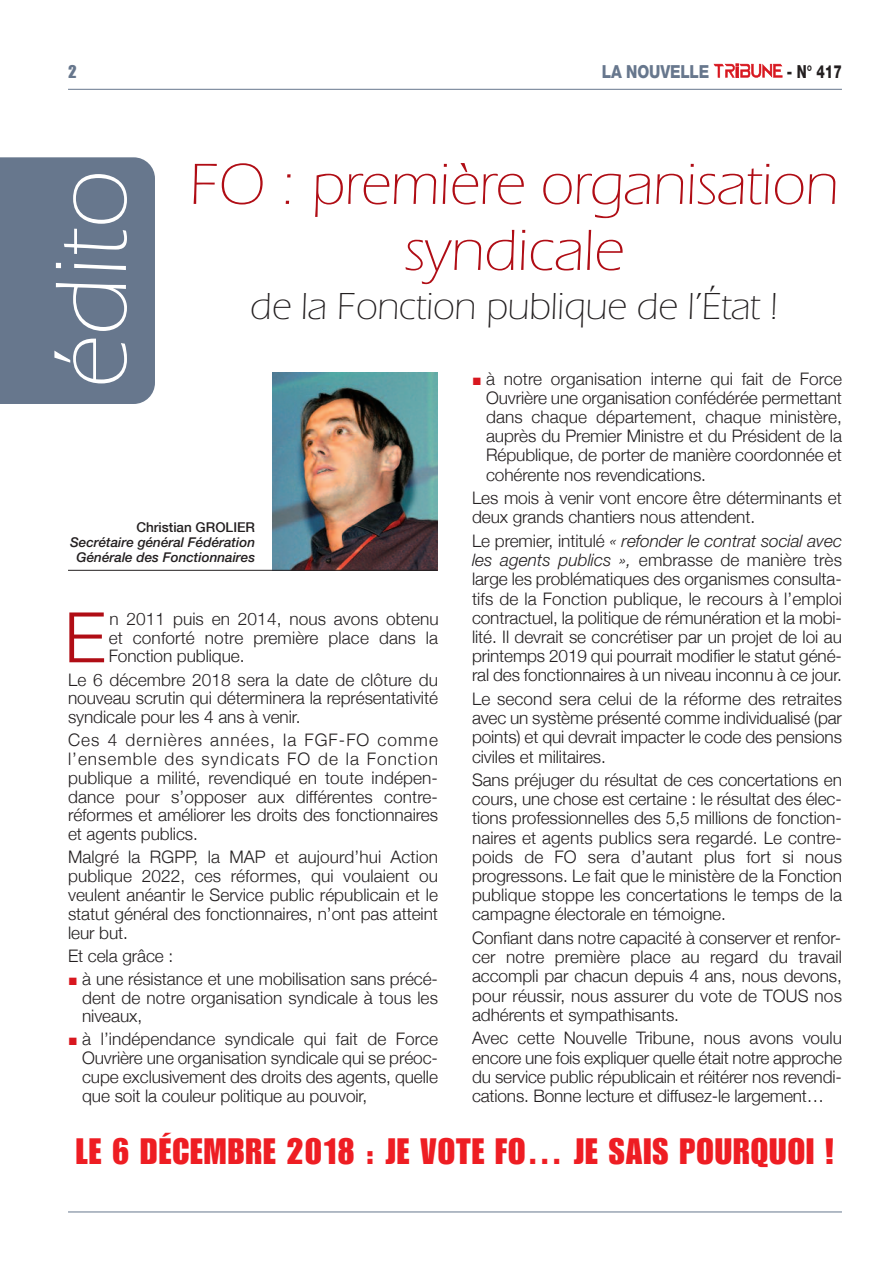
<style>
.page{position:relative;width:893px;height:1263px;background:#fff}
.page>*{position:absolute;margin:0;border:0;box-sizing:border-box;transform-origin:0 0}
.t1{font:300 105px "Itc Eras";color:#fff}
.t2{font:300 69.75px "Helvetica Neue";color:#b00d15}
.t3{font:300 60px/66px "Itc Eras";letter-spacing:-.01em;color:#b00d15;text-align:center}
.t4{font:300 39px "Itc Eras";letter-spacing:-.01em;color:#231f20}
.t5{font:36px "Impact";letter-spacing:.03em;color:#ee1d23}
.t6{font:800 18px "Helvetica Neue";letter-spacing:-.01em;color:#67778d;scale:.85 1}
.t7{font:800 18px "Helvetica Neue";color:#231f20;scale:.75 1}
.t8{font:18px "Impact";color:#67778d}
.t9{font:300 17.25px/19.2px "Helvetica Neue";letter-spacing:-.005em;color:#231f20;text-align:justify}
.t10{font:italic 500 13.5px/15px "Helvetica Neue";color:#231f20;text-align:center}
.t11{font:500 13.5px "Helvetica Neue";color:#231f20}
.s1{font-style:italic}
</style>
<div class="page">
<svg style="left:713px;top:64px;width:69px;height:14px"></svg>
<hr style="left:68px;top:89px;width:774px;height:1px;background:#67778d">
<hr style="left:68px;top:1211px;width:774px;height:1px;background:#67778d">
<div style="left:0;top:157px;width:155px;height:247px;background:#67778d"></div>
<img style="left:272px;top:372px;width:166px;height:198px">
<hr style="left:68px;top:570px;width:369px;height:1px;background:#231f20">
<p class="t8" style="left:68px;top:65px;width:10px">2</p>
<p class="t6" style="left:602px;top:65px;width:128px">LA NOUVELLE</p>
<p class="t7" style="left:787px;top:65px;width:75px">- N° 417</p>
<h1 class="t1" style="left:56px;top:390px;width:220px;rotate:-90deg">édito</h1>
<h3 class="t3" style="left:189px;top:157px;width:651px">FO : première organisation syndicale</h3>
<h3 class="t4" style="left:250px;top:293px;width:529px">de la Fonction publique de l’État !</h3>
<p class="t9" style="left:486px;top:368px;width:357px">à notre organisation interne qui fait de Force Ouvrière une organisation confédérée permettant dans chaque département, chaque ministère, auprès du Premier Ministre et du Président de la République, de porter de manière coordonnée et cohérente nos revendications.</p>
<p class="t9" style="left:472px;top:488px;width:371px">Les mois à venir vont encore être déterminants et deux grands chantiers nous attendent.</p>
<p class="t9" style="left:472px;top:531px;width:371px">Le premier, intitulé <span class="s1">« refonder le contrat social avec les agents publics »,</span> embrasse de manière très large les problématiques des organismes consulta&shy;tifs de la Fonction publique, le recours à l’emploi contractuel, la politique de rémunération et la mobi&shy;lité. Il devrait se concrétiser par un projet de loi au printemps 2019 qui pourrait modifier le statut géné&shy;ral des fonctionnaires à un niveau inconnu à ce jour.</p>
<p class="t9" style="left:472px;top:689px;width:371px">Le second sera celui de la réforme des retraites avec un système présenté comme individualisé (par points) et qui devrait impacter le code des pensions civiles et militaires.</p>
<p class="t9" style="left:472px;top:770px;width:371px">Sans préjuger du résultat de ces concertations en cours, une chose est certaine : le résultat des élec&shy;tions professionnelles des 5,5 millions de fonction&shy;naires et agents publics sera regardé. Le contre&shy;poids de FO sera d’autant plus fort si nous progressons. Le fait que le ministère de la Fonction publique stoppe les concertations le temps de la campagne électorale en témoigne.</p>
<p class="t9" style="left:472px;top:928px;width:371px">Confiant dans notre capacité à conserver et renfor&shy;cer notre première place au regard du travail accompli par chacun depuis 4 ans, nous devons, pour réussir, nous assurer du vote de TOUS nos adhérents et sympathisants.</p>
<p class="t9" style="left:472px;top:1028px;width:371px">Avec cette Nouvelle Tribune, nous avons voulu encore une fois expliquer quelle était notre approche du service public républicain et réitérer nos revendi&shy;cations. Bonne lecture et diffusez-le largement…</p>
<p class="t11" style="left:136px;top:519px;width:120px">Christian GROLIER</p>
<p class="t10" style="left:70px;top:536px;width:186px">Secrétaire général Fédération<br>Générale des Fonctionnaires</p>
<h2 class="t2" style="left:64px;top:595px;width:43px">E</h2>
<p class="t9" style="left:109px;top:609px;width:331px;line-height:18.8px">n 2011 puis en 2014, nous avons obtenu et conforté notre première place dans la Fonction publique.</p>
<p class="t9" style="left:68px;top:670px;width:371px;line-height:18.8px">Le 6 décembre 2018 sera la date de clôture du nouveau scrutin qui déterminera la représentativité syndicale pour les 4 ans à venir.</p>
<p class="t9" style="left:68px;top:730px;width:371px;line-height:18.8px">Ces 4 dernières années, la FGF-FO comme l’ensemble des syndicats FO de la Fonction publique a milité, revendiqué en toute indépen&shy;dance pour s’opposer aux différentes contre&shy;réformes et améliorer les droits des fonctionnaires et agents publics.</p>
<p class="t9" style="left:68px;top:847px;width:371px;line-height:18.8px">Malgré la RGPP, la MAP et aujourd’hui Action publique 2022, ces réformes, qui voulaient ou veulent anéantir le Service public républicain et le statut général des fonctionnaires, n’ont pas atteint leur but.</p>
<p class="t9" style="left:82px;top:944px;width:357px;line-height:23.1px;text-indent:-14px">Et cela grâce :<br>à une résistance et une mobilisation sans précé-</p>
<p class="t9" style="left:82px;top:988px;width:357px;line-height:18.8px">dent de notre organisation syndicale à tous les niveaux,</p>
<p class="t9" style="left:82px;top:1029px;width:358px;line-height:18.8px">à l’indépendance syndicale qui fait de Force Ouvrière une organisation syndicale qui se préoc&shy;cupe exclusivement des droits des agents, quelle que soit la couleur politique au pouvoir,</p>
<h3 class="t5" style="left:76px;top:1138px;width:760px">LE 6 DÉCEMBRE 2018 : JE VOTE FO… JE SAIS POURQUOI !</h3>
</div>
